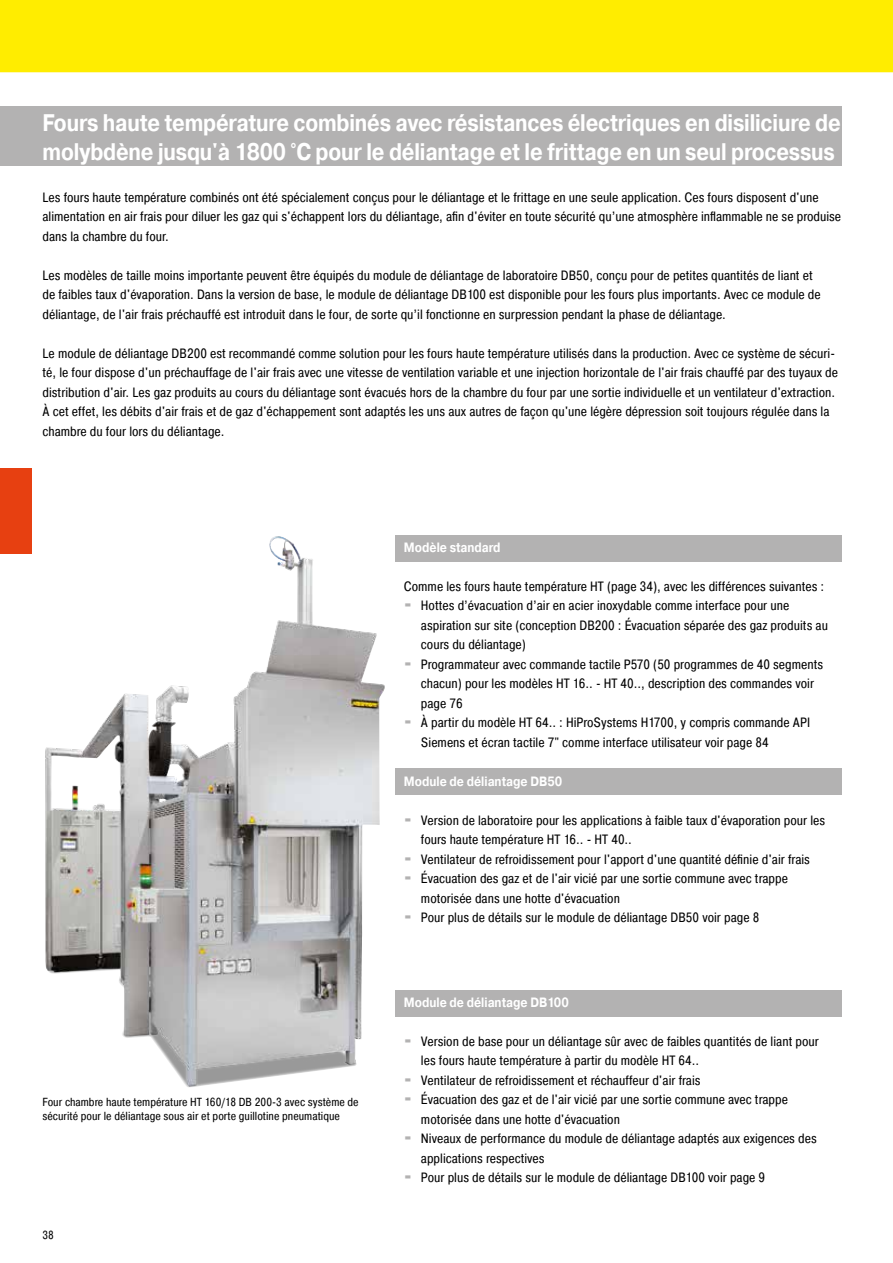
<style>
.page{position:relative;width:893px;height:1263px;background:#fff}
.page>*{position:absolute;margin:0;border:0;box-sizing:border-box;transform-origin:0 0}
.t1{font:700 24px/28.8px "Pragmatica";letter-spacing:-.01em;color:#fff;scale:.85 1}
.t2{font:13.5px/19.5px "Pragmatica Cond";color:#000}
.t3{font:700 13.5px "Pragmatica";color:#fff;scale:.85 1}
.t4{font:11.7px/14.1px "Pragmatica Cond";color:#000}
.s1{font-family:"Blackoak Std";color:#b3b2b2}
</style>
<div class="page">
<div style="left:0;top:106px;width:842px;height:60px;background:#b3b2b2"></div>
<div style="left:0;top:469px;width:32px;height:85px;background:#e74011"></div>
<img style="left:45px;top:540px;width:340px;height:547px">
<div style="left:395px;top:535px;width:447px;height:26px;background:#b3b2b2"></div>
<div style="left:395px;top:990px;width:447px;height:26px;background:#b3b2b2"></div>
<div style="left:395px;top:769px;width:447px;height:26px;background:#b3b2b2"></div>
<div style="left:0;top:0;width:893px;height:72px;background:#ffed00"></div>
<h1 class="t1" style="left:43px;top:109px;width:941px">Fours haute température combinés avec résistances électriques en disiliciure de molybdène jusqu'à 1800 °C pour le déliantage et le frittage en un seul processus</h1>
<p class="t2" style="left:43px;top:187px;width:800px">Les fours haute température combinés ont été spécialement conçus pour le déliantage et le frittage en une seule application. Ces fours disposent d'une alimentation en air frais pour diluer les gaz qui s'échappent lors du déliantage, afin d'éviter en toute sécurité qu’une atmosphère inflammable ne se produise dans la chambre du four.</p>
<p class="t2" style="left:43px;top:265px;width:780px">Les modèles de taille moins importante peuvent être équipés du module de déliantage de laboratoire DB50, conçu pour de petites quantités de liant et de faibles taux d'évaporation. Dans la version de base, le module de déliantage DB100 est disponible pour les fours plus importants. Avec ce module de déliantage, de l'air frais préchauffé est introduit dans le four, de sorte qu’il fonctionne en surpression pendant la phase de déliantage.</p>
<p class="t2" style="left:43px;top:343px;width:797px">Le module de déliantage DB200 est recommandé comme solution pour les fours haute température utilisés dans la production. Avec ce système de sécuri&shy;té, le four dispose d'un préchauffage de l'air frais avec une vitesse de ventilation variable et une injection horizontale de l'air frais chauffé par des tuyaux de distribution d'air. Les gaz produits au cours du déliantage sont évacués hors de la chambre du four par une sortie individuelle et un ventilateur d'extraction.<br>À cet effet, les débits d'air frais et de gaz d'échappement sont adaptés les uns aux autres de façon qu'une légère dépression soit toujours régulée dans la chambre du four lors du déliantage.</p>
<p class="t3" style="left:404px;top:539px;width:115px">Modèle standard</p>
<p class="t2" style="left:404px;top:576px;width:422px">Comme les fours haute température HT (page 34), avec les différences suivantes : <span class="s1">·</span> Hottes d’évacuation d’air en acier inoxydable comme interface pour une</p>
<p class="t2" style="left:421px;top:615px;width:408px">aspiration sur site (conception DB200 : Évacuation séparée des gaz produits au</p>
<p class="t2" style="left:421px;top:635px;width:106px">cours du déliantage)</p>
<p class="t2" style="left:404px;top:654px;width:421px"><span class="s1">·</span> Programmateur avec commande tactile P570 (50 programmes de 40 segments</p>
<p class="t2" style="left:421px;top:674px;width:395px">chacun) pour les modèles HT 16.. - HT 40.. , description des commandes voir</p>
<p class="t2" style="left:421px;top:693px;width:43px">page 76</p>
<p class="t2" style="left:404px;top:713px;width:408px"><span class="s1">·</span> À partir du modèle HT 64.. : HiProSystems H1700, y compris commande API</p>
<p class="t2" style="left:421px;top:732px;width:349px">Siemens et écran tactile 7" comme interface utilisateur voir page 84</p>
<p class="t4" style="left:43px;top:1095px;width:318px">Four chambre haute température HT 160/18 DB 200-3 avec système de sécurité pour le déliantage sous air et porte guillotine pneumatique</p>
<p class="t4" style="left:43px;top:1228px;width:13px">38</p>
<p class="t3" style="left:404px;top:772px;width:188px">Module de déliantage DB50</p>
<p class="t2" style="left:404px;top:810px;width:423px"><span class="s1">·</span> Version de laboratoire pour les applications à faible taux d'évaporation pour les</p>
<p class="t2" style="left:421px;top:830px;width:208px">fours haute température HT 16.. - HT 40..</p>
<p class="t2" style="left:404px;top:849px;width:407px"><span class="s1">·</span> Ventilateur de refroidissement pour l'apport d'une quantité définie d'air frais</p>
<p class="t2" style="left:404px;top:869px;width:386px"><span class="s1">·</span> Évacuation des gaz et de l'air vicié par une sortie commune avec trappe</p>
<p class="t2" style="left:421px;top:888px;width:201px">motorisée dans une hotte d'évacuation</p>
<p class="t2" style="left:404px;top:908px;width:357px"><span class="s1">·</span> Pour plus de détails sur le module de déliantage DB50 voir page 8</p>
<p class="t3" style="left:404px;top:993px;width:195px">Module de déliantage DB100</p>
<p class="t2" style="left:404px;top:1031px;width:416px"><span class="s1">·</span> Version de base pour un déliantage sûr avec de faibles quantités de liant pour</p>
<p class="t2" style="left:421px;top:1051px;width:275px">les fours haute température à partir du modèle HT 64..</p>
<p class="t2" style="left:404px;top:1070px;width:298px"><span class="s1">·</span> Ventilateur de refroidissement et réchauffeur d'air frais</p>
<p class="t2" style="left:404px;top:1090px;width:386px"><span class="s1">·</span> Évacuation des gaz et de l'air vicié par une sortie commune avec trappe</p>
<p class="t2" style="left:421px;top:1109px;width:201px">motorisée dans une hotte d'évacuation</p>
<p class="t2" style="left:404px;top:1129px;width:414px"><span class="s1">·</span> Niveaux de performance du module de déliantage adaptés aux exigences des</p>
<p class="t2" style="left:421px;top:1148px;width:125px">applications respectives</p>
<p class="t2" style="left:404px;top:1168px;width:363px"><span class="s1">·</span> Pour plus de détails sur le module de déliantage DB100 voir page 9</p>
</div>
